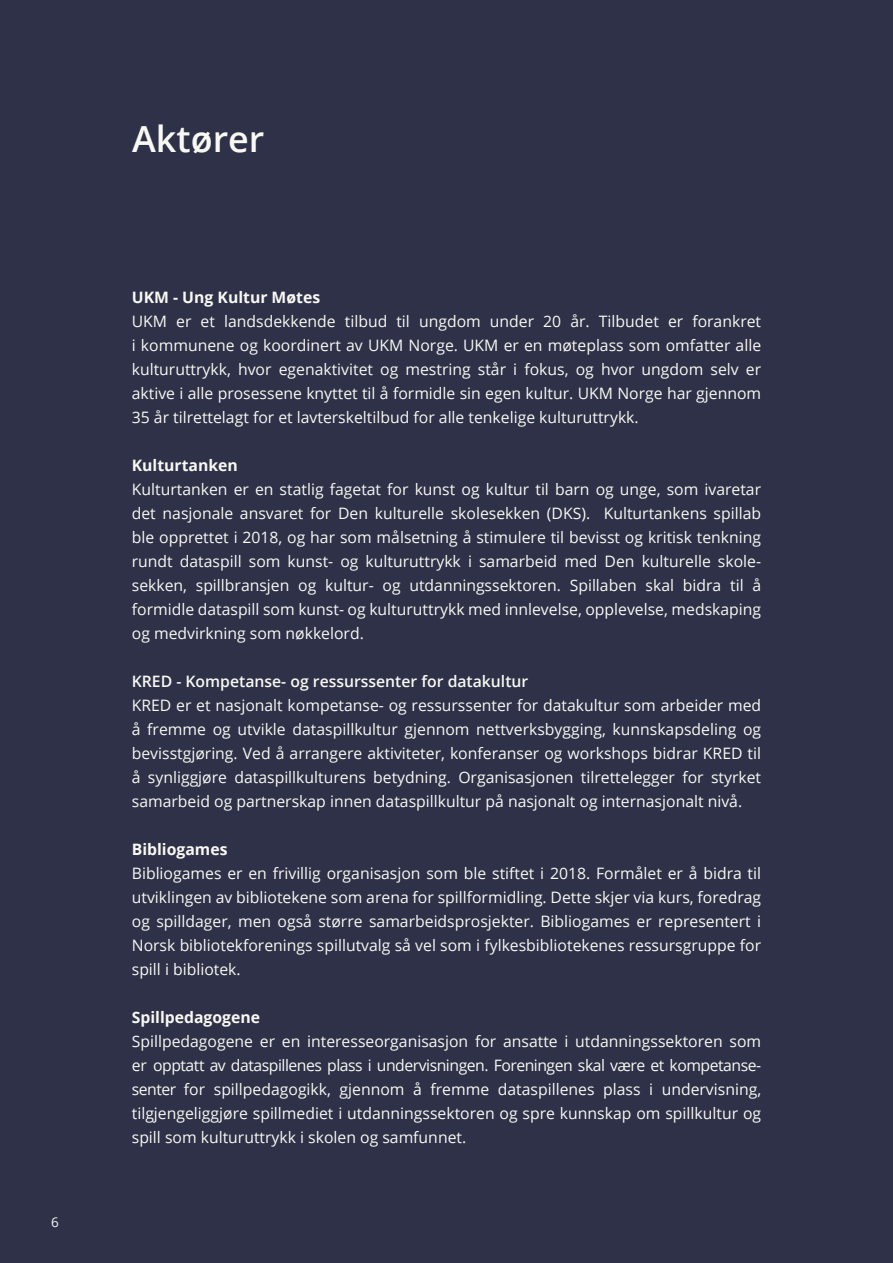
<style>
.page{position:relative;width:893px;height:1263px;background:#2e3147}
.page>*{position:absolute;margin:0;border:0;box-sizing:border-box;transform-origin:0 0}
.t1{font:600 36px "Open Sans";color:#f8f9f3}
.t2{font:15.75px/24px "Open Sans";color:#f8f9f3;text-align:justify}
.t3{font:700 15.75px "Open Sans";color:#f8f9f3}
.t4{font:600 15.75px "Open Sans";color:#f8f9f3}
.t5{font:13.5px "Open Sans";color:#f8f9f3}
</style>
<div class="page">
<p class="t5" style="left:51px;top:1213px;width:9px">6</p>
<h1 class="t1" style="left:132px;top:115px;width:134px">Aktører</h1>
<p class="t3" style="left:132px;top:286px;width:190px">UKM - Ung Kultur Møtes</p>
<p class="t2" style="left:132px;top:309px;width:631px">UKM er et landsdekkende tilbud til ungdom under 20 år. Tilbudet er forankret i kommunene og koordinert av UKM Norge. UKM er en møteplass som omfatter alle kulturuttrykk, hvor egenaktivitet og mestring står i fokus, og hvor ungdom selv er aktive i alle prosessene knyttet til å formidle sin egen kultur. UKM Norge har gjennom 35 år tilrettelagt for et lavterskeltilbud for alle tenkelige kulturuttrykk.</p>
<p class="t3" style="left:132px;top:454px;width:108px">Kulturtanken</p>
<p class="t2" style="left:132px;top:477px;width:631px">Kulturtanken er en statlig fagetat for kunst og kultur til barn og unge, som ivaretar det nasjonale ansvaret for Den kulturelle skolesekken (DKS). Kulturtankens spillab ble opprettet i 2018, og har som målsetning å stimulere til bevisst og kritisk tenkning rundt dataspill som kunst- og kulturuttrykk i samarbeid med Den kulturelle skole&shy;sekken, spillbransjen og kultur- og utdanningssektoren. Spillaben skal bidra til å formidle dataspill som kunst- og kulturuttrykk med innlevelse, opplevelse, medskaping og medvirkning som nøkkelord.</p>
<p class="t4" style="left:132px;top:671px;width:398px">KRED - Kompetanse- og ressurssenter for datakultur</p>
<p class="t2" style="left:132px;top:693px;width:631px">KRED er et nasjonalt kompetanse- og ressurssenter for datakultur som arbeider med å fremme og utvikle dataspillkultur gjennom nettverksbygging, kunnskapsdeling og bevisstgjøring. Ved å arrangere aktiviteter, konferanser og workshops bidrar KRED til å synliggjøre dataspillkulturens betydning. Organisasjonen tilrettelegger for styrket samarbeid og partnerskap innen dataspillkultur på nasjonalt og internasjonalt nivå.</p>
<p class="t3" style="left:132px;top:838px;width:97px">Bibliogames</p>
<p class="t2" style="left:132px;top:861px;width:631px">Bibliogames er en frivillig organisasjon som ble stiftet i 2018. Formålet er å bidra til utviklingen av bibliotekene som arena for spillformidling. Dette skjer via kurs, foredrag og spilldager, men også større samarbeidsprosjekter. Bibliogames er representert i Norsk bibliotekforenings spillutvalg så vel som i fylkesbibliotekenes ressursgruppe for spill i bibliotek.</p>
<p class="t3" style="left:132px;top:1006px;width:130px">Spillpedagogene</p>
<p class="t2" style="left:132px;top:1029px;width:631px">Spillpedagogene er en interesseorganisasjon for ansatte i utdanningssektoren som er opptatt av dataspillenes plass i undervisningen. Foreningen skal være et kompetanse&shy;senter for spillpedagogikk, gjennom å fremme dataspillenes plass i undervisning, tilgjengeliggjøre spillmediet i utdanningssektoren og spre kunnskap om spillkultur og spill som kulturuttrykk i skolen og samfunnet.</p>
</div>
